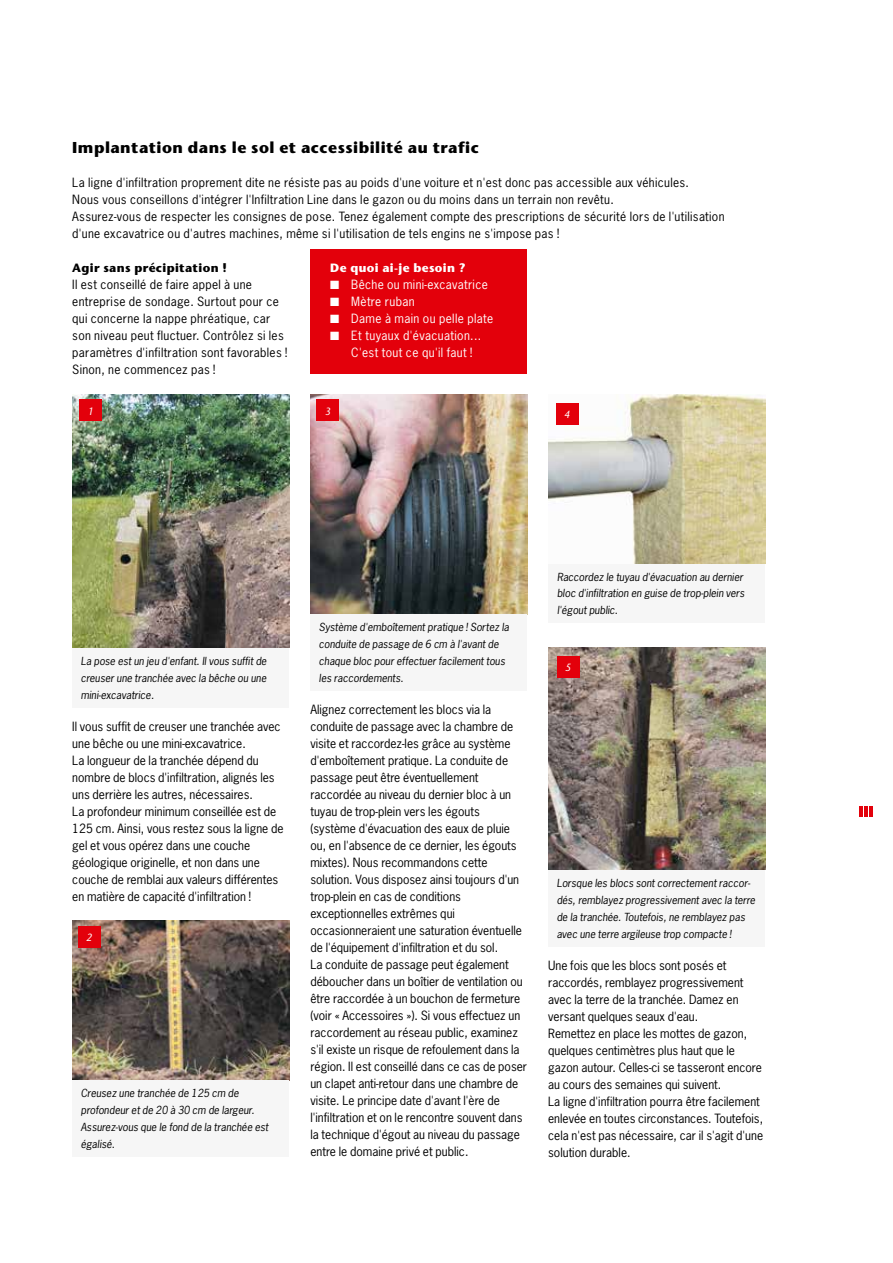
<style>
.page{position:relative;width:893px;height:1263px;background:#fff}
.page>*{position:absolute;margin:0;border:0;box-sizing:border-box;transform-origin:0 0}
.t1{font:700 15.75px "Stone Sans";letter-spacing:.03em;color:#000}
.t2{font:12px/17px "News Gothic";color:#000}
.t3{font:12px/17px "News Gothic";letter-spacing:.025em;color:#000}
.t4{font:12px/17px "News Gothic";letter-spacing:.03em;color:#fff}
.t5{font:700 12px "Stone Sans";letter-spacing:.03em;color:#000}
.t6{font:700 12px "Stone Sans";letter-spacing:.03em;color:#fff}
.t7{font:italic 10.5px/17px "News Gothic";color:#000}
.t8{font:italic 10.5px "Stone Sans";color:#fff}
</style>
<div class="page">
<hr style="left:859px;top:806px;width:4px;height:10px;background:#e3000b">
<hr style="left:864px;top:806px;width:4px;height:10px;background:#e3000b">
<hr style="left:869px;top:806px;width:4px;height:10px;background:#e3000b">
<div style="left:549px;top:564px;width:216px;height:59px;background:#f6f6f6"></div>
<img style="left:72px;top:921px;width:217px;height:159px">
<img style="left:72px;top:394px;width:217px;height:254px">
<img style="left:549px;top:394px;width:216px;height:170px">
<img style="left:549px;top:648px;width:216px;height:222px">
<img style="left:310px;top:394px;width:217px;height:220px">
<div style="left:80px;top:400px;width:22px;height:21px;background:#e3000b"></div>
<div style="left:556px;top:403px;width:22px;height:22px;background:#e3000b"></div>
<div style="left:557px;top:656px;width:22px;height:21px;background:#e3000b"></div>
<div style="left:78px;top:926px;width:22px;height:21px;background:#e3000b"></div>
<div style="left:317px;top:400px;width:22px;height:21px;background:#e3000b"></div>
<div style="left:310px;top:250px;width:217px;height:124px;background:#e3000b"></div>
<div style="left:72px;top:648px;width:217px;height:59px;background:#f6f6f6"></div>
<div style="left:72px;top:1080px;width:217px;height:77px;background:#f6f6f6"></div>
<div style="left:310px;top:614px;width:217px;height:77px;background:#f6f6f6"></div>
<div style="left:548px;top:870px;width:217px;height:76px;background:#f6f6f6"></div>
<h1 class="t1" style="left:72px;top:138px;width:408px">Implantation dans le sol et accessibilité au trafic</h1>
<p class="t3" style="left:72px;top:174px;width:654px">La ligne d'infiltration proprement dite ne résiste pas au poids d'une voiture et n'est donc pas accessible aux véhicules.<br>Nous vous conseillons d'intégrer l'Infiltration Line dans le gazon ou du moins dans un terrain non revêtu.<br>Assurez-vous de respecter les consignes de pose. Tenez également compte des prescriptions de sécurité lors de l'utilisation d'une excavatrice ou d'autres machines, même si l'utilisation de tels engins ne s'impose pas !</p>
<p class="t5" style="left:72px;top:260px;width:156px">Agir sans précipitation !</p>
<p class="t3" style="left:72px;top:276px;width:217px">Il est conseillé de faire appel à une entreprise de sondage. Surtout pour ce qui concerne la nappe phréatique, car son niveau peut fluctuer. Contrôlez si les paramètres d'infiltration sont favorables !<br>Sinon, ne commencez pas !</p>
<p class="t6" style="left:330px;top:260px;width:137px">De quoi ai-je besoin ?</p>
<p class="t4" style="left:330px;top:276px;width:159px">■ Bêche ou mini-excavatrice</p>
<p class="t4" style="left:330px;top:293px;width:86px">■ Mètre ruban</p>
<p class="t4" style="left:330px;top:310px;width:165px">■ Dame à main ou pelle plate</p>
<p class="t4" style="left:351px;top:327px;width:132px;text-indent:-21px">■ Et tuyaux d'évacuation...<br>C'est tout ce qu'il faut !</p>
<p class="t8" style="left:88px;top:404px;width:8px">1</p>
<p class="t8" style="left:325px;top:404px;width:8px">3</p>
<p class="t8" style="left:564px;top:408px;width:8px">4</p>
<p class="t7" style="left:81px;top:652px;width:187px;text-align:justify">La pose est un jeu d'enfant. Il vous suffit de creuser une tranchée avec la bêche ou une mini-excavatrice.</p>
<p class="t2" style="left:72px;top:718px;width:213px">Il vous suffit de creuser une tranchée avec une bêche ou une mini-excavatrice.<br>La longueur de la tranchée dépend du nombre de blocs d'infiltration, alignés les uns derrière les autres, nécessaires.<br>La profondeur minimum conseillée est de 125 cm. Ainsi, vous restez sous la ligne de gel et vous opérez dans une couche géologique originelle, et non dans une couche de remblai aux valeurs différentes en matière de capacité d'infiltration !</p>
<p class="t8" style="left:86px;top:931px;width:8px">2</p>
<p class="t7" style="left:81px;top:1085px;width:189px">Creusez une tranchée de 125 cm de profondeur et de 20 à 30 cm de largeur.<br>Assurez-vous que le fond de la tranchée est égalisé.</p>
<p class="t7" style="left:319px;top:619px;width:192px">Système d'emboîtement pratique ! Sortez la conduite de passage de 6 cm à l'avant de chaque bloc pour effectuer facilement tous les raccordements.</p>
<p class="t2" style="left:310px;top:701px;width:218px">Alignez correctement les blocs via la conduite de passage avec la chambre de visite et raccordez-les grâce au système d'emboîtement pratique. La conduite de passage peut être éventuellement raccordée au niveau du dernier bloc à un tuyau de trop-plein vers les égouts (système d'évacuation des eaux de pluie ou, en l'absence de ce dernier, les égouts mixtes). Nous recommandons cette solution. Vous disposez ainsi toujours d'un trop-plein en cas de conditions exceptionnelles extrêmes qui occasionneraient une saturation éventuelle de l'équipement d'infiltration et du sol.<br>La conduite de passage peut également déboucher dans un boîtier de ventilation ou être raccordée à un bouchon de fermeture (voir « Accessoires »). Si vous effectuez un raccordement au réseau public, examinez s'il existe un risque de refoulement dans la région. Il est conseillé dans ce cas de poser un clapet anti-retour dans une chambre de visite. Le principe date d'avant l'ère de l'infiltration et on le rencontre souvent dans la technique d'égout au niveau du passage entre le domaine privé et public.</p>
<p class="t7" style="left:557px;top:568px;width:189px">Raccordez le tuyau d'évacuation au dernier bloc d'infiltration en guise de trop-plein vers l'égout public.</p>
<p class="t8" style="left:565px;top:661px;width:8px">5</p>
<p class="t7" style="left:557px;top:874px;width:200px">Lorsque les blocs sont correctement raccor&shy;dés, remblayez progressivement avec la terre de la tranchée. Toutefois, ne remblayez pas avec une terre argileuse trop compacte !</p>
<p class="t2" style="left:548px;top:956px;width:216px">Une fois que les blocs sont posés et raccordés, remblayez progressivement avec la terre de la tranchée. Damez en versant quelques seaux d'eau.<br>Remettez en place les mottes de gazon, quelques centimètres plus haut que le gazon autour. Celles-ci se tasseront encore au cours des semaines qui suivent.<br>La ligne d'infiltration pourra être facilement enlevée en toutes circonstances. Toutefois, cela n'est pas nécessaire, car il s'agit d'une solution durable.</p>
</div>
